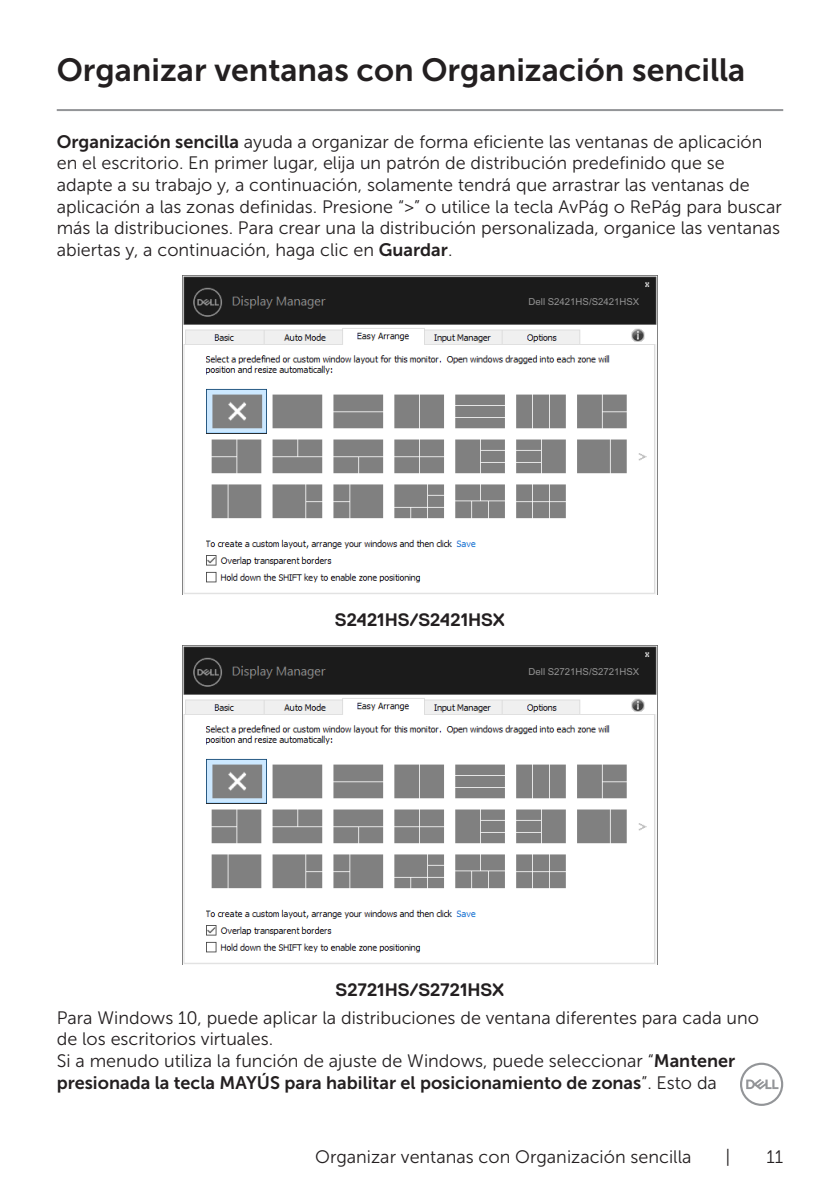
<style>
.page{position:relative;width:840px;height:1191px;background:#fff}
.page>*{position:absolute;margin:0;border:0;box-sizing:border-box;transform-origin:0 0}
.Head1{font:32px "Museo Sans For Dell 700";color:#231f20}
.t1{font:18px/21.6px "Museo Sans For Dell 300";color:#231f20}
.Paragraph{font:700 18px "Dell Replica";color:#231f20}
.t2{font:9.6px "Arial";color:#939393}
.s1{font-family:"Museo Sans For Dell 700"}
</style>
<div class="page">
<svg style="left:740px;top:1062px;width:42px;height:44px"></svg>
<hr style="left:57px;top:109px;width:725px;height:2px;background:#939598">
<img style="left:182px;top:275px;width:475px;height:319px">
<div style="left:539px;top:295px;width:103px;height:11px;background:#1b1b1b"></div>
<img style="left:182px;top:645px;width:475px;height:319px">
<div style="left:539px;top:665px;width:103px;height:12px;background:#1b1b1b"></div>
<p class="Head1" style="left:57px;top:52px;width:689px">Organizar ventanas con Organización sencilla</p>
<p class="t1" style="left:57px;top:131px;width:726px"><span class="s1">Organización sencilla</span> ayuda a organizar de forma eficiente las ventanas de aplicación en el escritorio. En primer lugar, elija un patrón de distribución predefinido que se adapte a su trabajo y, a continuación, solamente tendrá que arrastrar las ventanas de aplicación a las zonas definidas. Presione “&gt;” o utilice la tecla AvPág o RePág para buscar más la distribuciones. Para crear una la distribución personalizada, organice las ventanas abiertas y, a continuación, haga clic en <span class="s1">Guardar</span>.</p>
<p class="t2" style="left:528px;top:296px;width:112px">Dell S2421HS/S2421HSX</p>
<p class="Paragraph" style="left:335px;top:610px;width:171px">S2421HS/S2421HSX</p>
<p class="t2" style="left:528px;top:666px;width:112px">Dell S2721HS/S2721HSX</p>
<p class="Paragraph" style="left:335px;top:980px;width:170px">S2721HS/S2721HSX</p>
<p class="t1" style="left:57px;top:1006px;width:703px">Para Windows 10, puede aplicar la distribuciones de ventana diferentes para cada uno de los escritorios virtuales.</p>
<p class="t1" style="left:57px;top:1050px;width:679px">Si a menudo utiliza la función de ajuste de Windows, puede seleccionar “<span class="s1">Mantener presionada la tecla MAYÚS para habilitar el posicionamiento de zonas</span>”. Esto da</p>
<p class="t1" style="left:315px;top:1145px;width:377px">Organizar ventanas con Organización sencilla</p>
<p class="t1" style="left:725px;top:1145px;width:6px">|</p>
<p class="t1" style="left:766px;top:1145px;width:18px">11</p>
</div>
